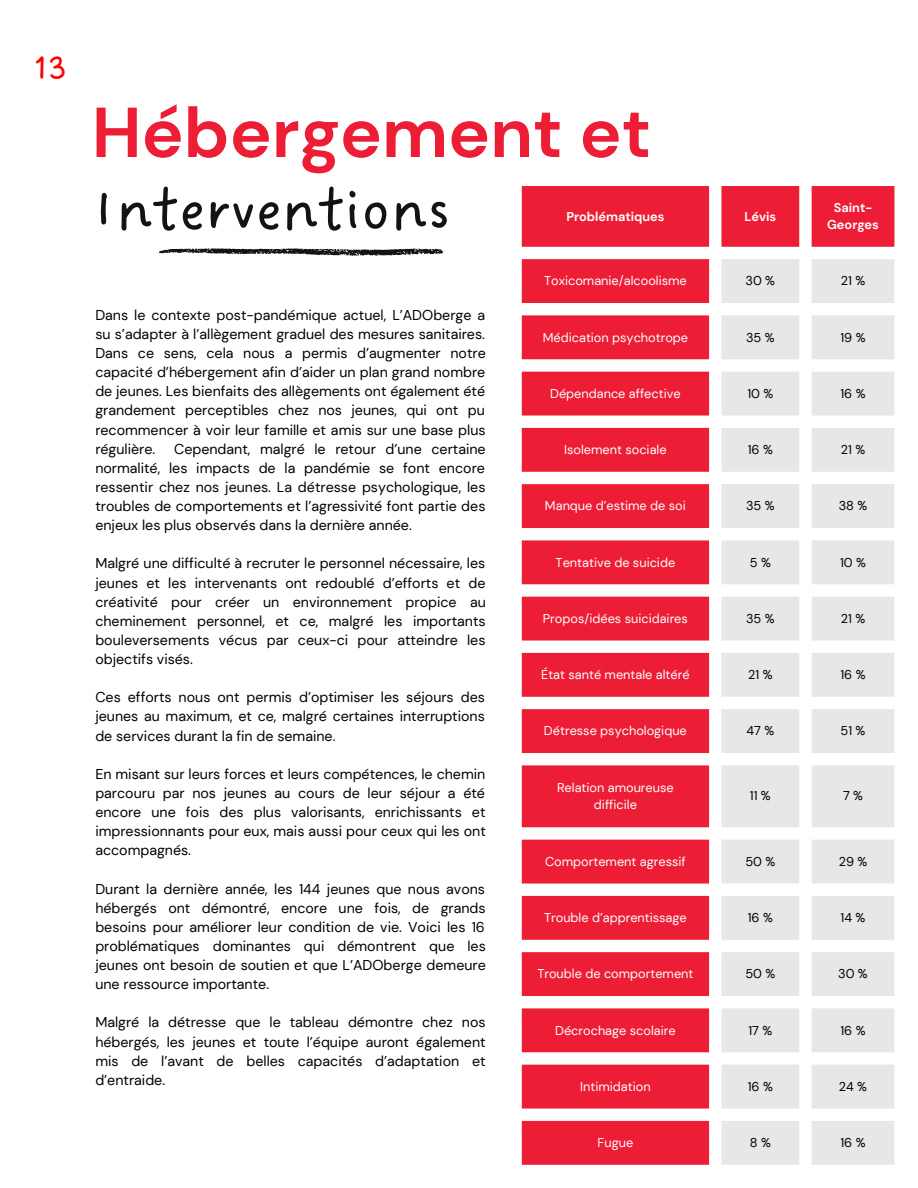
<style>
.page{position:relative;width:918px;height:1188px;background:#fff}
.page>*{position:absolute;margin:0;border:0;box-sizing:border-box;transform-origin:0 0}
.t1{font:700 70.5px "DM Sans";color:#ed1d36}
.t2{font:63px "DO Sans Regular";color:#131312}
.t3{font:37.35px "DO Sans Regular";color:#f00}
.t4{font:14.25px/19.2px "DM Sans";color:#000;text-align:justify}
.t5{font:12.75px/17px "DM Sans";color:#fff;text-align:center}
.t6{font:12.75px "DM Sans";color:#000}
.t7{font:700 12.75px/17px "DM Sans";color:#fff;text-align:center}
</style>
<div class="page">
<svg style="left:159px;top:248px;width:285px;height:8px"></svg>
<svg style="left:522px;top:186px;width:372px;height:979px;fill:#ed1d36"></svg>
<svg style="left:721px;top:259px;width:173px;height:906px;fill:#e6e7e8"></svg>
<p class="t3" style="left:34px;top:46px;width:33px">13</p>
<p class="t1" style="left:92px;top:87px;width:561px">Hébergement et</p>
<p class="t2" style="left:92px;top:173px;width:360px">Interventions</p>
<p class="t7" style="left:566px;top:208px;width:100px">Problématiques</p>
<p class="t7" style="left:744px;top:208px;width:33px">Lévis</p>
<p class="t7" style="left:827px;top:199px;width:53px">Saint-<br>Georges</p>
<p class="t4" style="left:95px;top:305px;width:392px">Dans le contexte post-pandémique actuel, L’ADOberge a su s’adapter à l’allègement graduel des mesures sanitaires.<br>Dans ce sens, cela nous a permis d’augmenter notre capacité d’hébergement afin d’aider un plan grand nombre de jeunes. Les bienfaits des allègements ont également été grandement perceptibles chez nos jeunes, qui ont pu recommencer à voir leur famille et amis sur une base plus régulière.</p>
<p class="t4" style="left:95px;top:439px;width:392px;text-indent:79px">Cependant, malgré le retour d’une certaine normalité, les impacts de la pandémie se font encore ressentir chez nos jeunes. La détresse psychologique, les troubles de comportements et l’agressivité font partie des enjeux les plus observés dans la dernière année.</p>
<p class="t4" style="left:95px;top:554px;width:392px">Malgré une difficulté à recruter le personnel nécessaire, les jeunes et les intervenants ont redoublé d’efforts et de créativité pour créer un environnement propice au cheminement personnel, et ce, malgré les importants bouleversements vécus par ceux-ci pour atteindre les objectifs visés.</p>
<p class="t4" style="left:95px;top:688px;width:391px">Ces efforts nous ont permis d’optimiser les séjours des jeunes au maximum, et ce, malgré certaines interruptions de services durant la fin de semaine.</p>
<p class="t4" style="left:95px;top:764px;width:392px">En misant sur leurs forces et leurs compétences, le chemin parcouru par nos jeunes au cours de leur séjour a été encore une fois des plus valorisants, enrichissants et impressionnants pour eux, mais aussi pour ceux qui les ont accompagnés.</p>
<p class="t4" style="left:95px;top:879px;width:392px">Durant la dernière année, les 144 jeunes que nous avons hébergés ont démontré, encore une fois, de grands besoins pour améliorer leur condition de vie. Voici les 16 problématiques dominantes qui démontrent que les jeunes ont besoin de soutien et que L’ADOberge demeure une ressource importante.</p>
<p class="t4" style="left:95px;top:1013px;width:392px">Malgré la détresse que le tableau démontre chez nos hébergés, les jeunes et toute l’équipe auront également mis de l’avant de belles capacités d’adaptation et d’entraide.</p>
<p class="t5" style="left:544px;top:273px;width:144px">Toxicomanie/alcoolisme</p>
<p class="t6" style="left:746px;top:273px;width:31px">30 %</p>
<p class="t6" style="left:841px;top:273px;width:26px">21 %</p>
<p class="t5" style="left:543px;top:329px;width:147px">Médication psychotrope</p>
<p class="t6" style="left:746px;top:329px;width:30px">35 %</p>
<p class="t6" style="left:840px;top:329px;width:27px">19 %</p>
<p class="t5" style="left:550px;top:385px;width:132px">Dépendance affective</p>
<p class="t6" style="left:747px;top:385px;width:27px">10 %</p>
<p class="t6" style="left:840px;top:385px;width:27px">16 %</p>
<p class="t5" style="left:564px;top:441px;width:104px">Isolement sociale</p>
<p class="t6" style="left:748px;top:441px;width:27px">16 %</p>
<p class="t6" style="left:841px;top:441px;width:26px">21 %</p>
<p class="t5" style="left:545px;top:498px;width:142px">Manque d’estime de soi</p>
<p class="t6" style="left:746px;top:498px;width:30px">35 %</p>
<p class="t6" style="left:839px;top:498px;width:30px">38 %</p>
<p class="t5" style="left:556px;top:554px;width:121px">Tentative de suicide</p>
<p class="t6" style="left:750px;top:554px;width:23px">5 %</p>
<p class="t6" style="left:840px;top:554px;width:27px">10 %</p>
<p class="t5" style="left:543px;top:610px;width:147px">Propos/idées suicidaires</p>
<p class="t6" style="left:746px;top:610px;width:30px">35 %</p>
<p class="t6" style="left:841px;top:610px;width:26px">21 %</p>
<p class="t5" style="left:541px;top:666px;width:150px">État santé mentale altéré</p>
<p class="t6" style="left:748px;top:666px;width:26px">21 %</p>
<p class="t6" style="left:840px;top:666px;width:27px">16 %</p>
<p class="t5" style="left:544px;top:723px;width:144px">Détresse psychologique</p>
<p class="t6" style="left:746px;top:723px;width:29px">47 %</p>
<p class="t6" style="left:841px;top:723px;width:26px">51 %</p>
<p class="t5" style="left:557px;top:779px;width:118px">Relation amoureuse difficile</p>
<p class="t6" style="left:750px;top:787px;width:22px">11 %</p>
<p class="t6" style="left:843px;top:787px;width:22px">7 %</p>
<p class="t5" style="left:545px;top:853px;width:142px">Comportement agressif</p>
<p class="t6" style="left:745px;top:853px;width:31px">50 %</p>
<p class="t6" style="left:839px;top:853px;width:30px">29 %</p>
<p class="t5" style="left:544px;top:909px;width:144px">Trouble d’apprentissage</p>
<p class="t6" style="left:748px;top:909px;width:27px">16 %</p>
<p class="t6" style="left:841px;top:909px;width:26px">14 %</p>
<p class="t5" style="left:537px;top:966px;width:158px">Trouble de comportement</p>
<p class="t6" style="left:745px;top:966px;width:31px">50 %</p>
<p class="t6" style="left:838px;top:966px;width:31px">30 %</p>
<p class="t5" style="left:555px;top:1022px;width:122px">Décrochage scolaire</p>
<p class="t6" style="left:748px;top:1022px;width:25px">17 %</p>
<p class="t6" style="left:840px;top:1022px;width:27px">16 %</p>
<p class="t5" style="left:580px;top:1078px;width:72px">Intimidation</p>
<p class="t6" style="left:748px;top:1078px;width:27px">16 %</p>
<p class="t6" style="left:839px;top:1078px;width:30px">24 %</p>
<p class="t5" style="left:598px;top:1134px;width:37px">Fugue</p>
<p class="t6" style="left:750px;top:1134px;width:23px">8 %</p>
<p class="t6" style="left:840px;top:1134px;width:27px">16 %</p>
</div>
